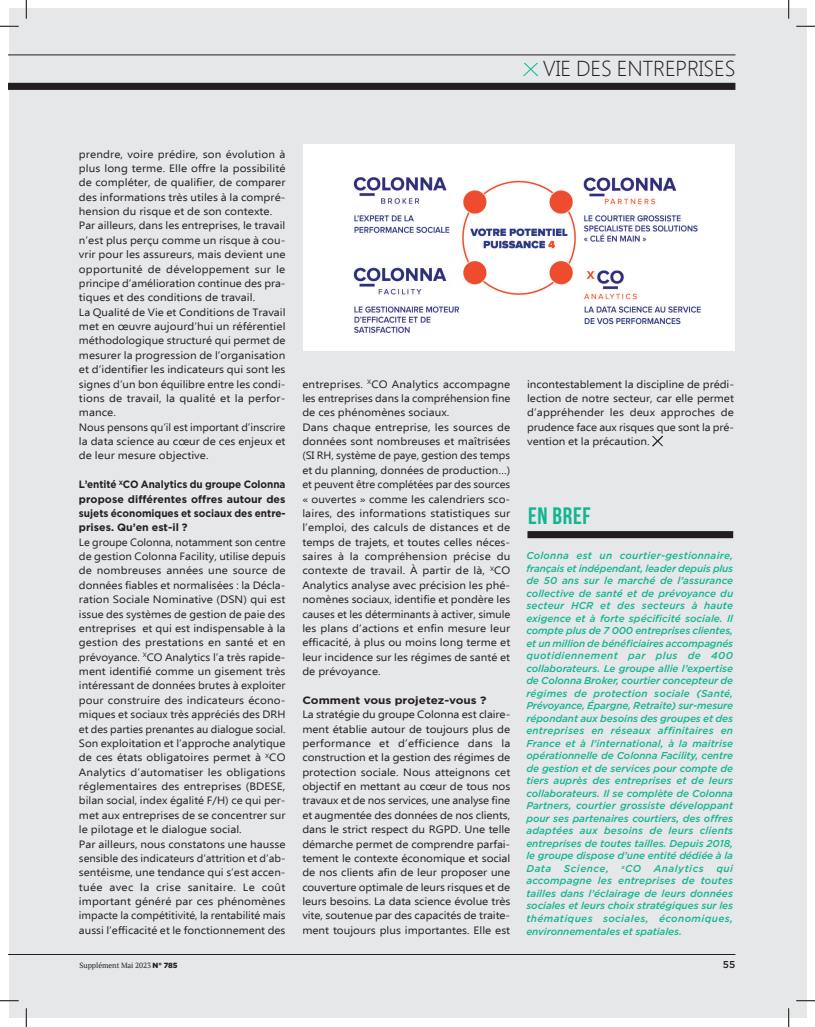
<style>
.page{position:relative;width:815px;height:1027px;background:#fff}
.page>*{position:absolute;margin:0;border:0;box-sizing:border-box;transform-origin:0 0}
.t1{font:700 23.75px "Bebas Neue";letter-spacing:.03em;color:#0fb68f}
.t2{font:300 21.62px "Segoe UI";letter-spacing:-.01em;color:#231f20}
.t3{font:10.62px/14.4px "Ebrima";letter-spacing:.005em;color:#231f20;scale:1.1 1}
.t4{font:10.62px/14.4px "Ebrima";letter-spacing:.005em;color:#231f20;scale:1.05 1}
.t5{font:10.62px/14.4px "Ebrima";letter-spacing:.005em;color:#231f20;text-align:justify;scale:1.09 1}
.t6{font:700 10.62px/14.4px "Gotham";letter-spacing:-.005em;color:#231f20;text-align:justify;scale:.94 1}
.t7{font:700 10.62px "Gotham";letter-spacing:-.005em;color:#231f20;scale:1.1 1}
.t8{font:italic 500 10px/12.5px "Gotham";letter-spacing:-.005em;color:#0fb68f;text-align:justify}
.t9{font:italic 500 10px "Gotham";letter-spacing:.055em;color:#0fb68f}
.t10{font:500 10px "Gotham";color:#231f20}
.t11{font:7.5px "PT Serif";letter-spacing:-.005em;color:#231f20}
.s1{font-family:"Gotham";font-weight:900}
</style>
<div class="page">
<div style="left:9px;top:9px;width:797px;height:1009px;background:#e6e7e9"></div>
<hr style="left:9px;top:954px;width:726px;height:1px;background:#231f20">
<svg style="left:652px;top:435px;width:11px;height:12px"></svg>
<div style="left:9px;top:83px;width:726px;height:7px;background:#231f20"></div>
<hr style="left:9px;top:55px;width:726px;height:1px;background:#231f20">
<svg style="left:523px;top:62px;width:15px;height:15px"></svg>
<img style="left:303px;top:145px;width:430px;height:206px">
<div style="left:527px;top:531px;width:206px;height:7px;background:#231f20"></div>
<svg style="left:0;top:25px;width:19px;height:2px"></svg>
<svg style="left:796px;top:25px;width:18px;height:2px"></svg>
<svg style="left:0;top:1000px;width:19px;height:1px"></svg>
<svg style="left:796px;top:1000px;width:18px;height:1px"></svg>
<svg style="left:25px;top:0;width:2px;height:19px"></svg>
<svg style="left:25px;top:1008px;width:2px;height:19px"></svg>
<svg style="left:787px;top:0;width:2px;height:19px"></svg>
<svg style="left:788px;top:1008px;width:1px;height:19px"></svg>
<h2 class="t2" style="left:542px;top:54px;width:194px">VIE DES ENTREPRISES</h2>
<p class="t3" style="left:79px;top:147px;width:189px">prendre, voire prédire, son évolution à plus long terme. Elle offre la possibilité de compléter, de qualifier, de comparer des informations très utiles à la compré&shy;hension du risque et de son contexte.<br>Par ailleurs, dans les entreprises, le travail n’est plus perçu comme un risque à cou&shy;vrir pour les assureurs, mais devient une opportunité de développement sur le principe d’amélioration continue des pra&shy;tiques et des conditions de travail.<br>La Qualité de Vie et Conditions de Travail met en œuvre aujourd’hui un référentiel méthodologique structuré qui permet de mesurer la progression de l’organisation et d’identifier les indicateurs qui sont les signes d’un bon équilibre entre les condi&shy;tions de travail, la qualité et la perfor&shy;mance.<br>Nous pensons qu’il est important d’inscrire la data science au cœur de ces enjeux et de leur mesure objective.</p>
<p class="t6" style="left:79px;top:477px;width:221px">L’entité <sup>X</sup>CO Analytics du groupe Colonna propose différentes offres autour des sujets économiques et sociaux des entre&shy;prises. Qu’en est-il ?</p>
<p class="t4" style="left:79px;top:535px;width:198px">Le groupe Colonna, notamment son centre de gestion Colonna Facility, utilise depuis de nombreuses années une source de données fiables et normalisées : la Décla&shy;ration Sociale Nominative (DSN) qui est issue des systèmes de gestion de paie des entreprises et qui est indispensable à la gestion des prestations en santé et en prévoyance. <sup>X</sup>CO Analytics l’a très rapide&shy;ment identifié comme un gisement très intéressant de données brutes à exploiter pour construire des indicateurs écono&shy;miques et sociaux très appréciés des DRH et des parties prenantes au dialogue social.<br>Son exploitation et l’approche analytique de ces états obligatoires permet à <sup>X</sup>CO Analytics d’automatiser les obligations réglementaires des entreprises (BDESE, bilan social, index égalité F/H) ce qui per&shy;met aux entreprises de se concentrer sur le pilotage et le dialogue social.<br>Par ailleurs, nous constatons une hausse sensible des indicateurs d’attrition et d’ab&shy;sentéisme, une tendance qui s’est accen&shy;tuée avec la crise sanitaire. Le coût important généré par ces phénomènes impacte la compétitivité, la rentabilité mais aussi l’efficacité et le fonctionnement des</p>
<p class="t11" style="left:79px;top:960px;width:100px">Supplément Mai 2023 <span class="s1">N° 785</span></p>
<p class="t3" style="left:302px;top:377px;width:190px">entreprises. <sup>X</sup>CO Analytics accompagne les entreprises dans la compréhension fine de ces phénomènes sociaux.<br>Dans chaque entreprise, les sources de données sont nombreuses et maîtrisées (SI RH, système de paye, gestion des temps et du planning, données de production…) et peuvent être complétées par des sources « ouvertes » comme les calendriers sco&shy;laires, des informations statistiques sur l’emploi, des calculs de distances et de temps de trajets, et toutes celles néces&shy;saires à la compréhension précise du contexte de travail. À partir de là, <sup>X</sup>CO Analytics analyse avec précision les phé&shy;nomènes sociaux, identifie et pondère les causes et les déterminants à activer, simule les plans d’actions et enfin mesure leur efficacité, à plus ou moins long terme et leur incidence sur les régimes de santé et de prévoyance.</p>
<p class="t7" style="left:302px;top:693px;width:169px">Comment vous projetez-vous ?</p>
<p class="t5" style="left:302px;top:708px;width:192px">La stratégie du groupe Colonna est claire&shy;ment établie autour de toujours plus de performance et d’efficience dans la construction et la gestion des régimes de protection sociale. Nous atteignons cet objectif en mettant au cœur de tous nos travaux et de nos services, une analyse fine et augmentée des données de nos clients, dans le strict respect du RGPD. Une telle démarche permet de comprendre parfai&shy;tement le contexte économique et social de nos clients afin de leur proposer une couverture optimale de leurs risques et de leurs besoins. La data science évolue très vite, soutenue par des capacités de traite&shy;ment toujours plus importantes. Elle est</p>
<p class="t3" style="left:527px;top:377px;width:189px;text-align:justify">incontestablement la discipline de prédi&shy;lection de notre secteur, car elle permet d’appréhender les deux approches de prudence face aux risques que sont la pré&shy;vention et la précaution.</p>
<h1 class="t1" style="left:528px;top:503px;width:64px">EN BREF</h1>
<p class="t8" style="left:526px;top:550px;width:208px">Colonna est un courtier-gestionnaire, français et indépendant, leader depuis plus de 50 ans sur le marché de l’assurance collective de santé et de prévoyance du secteur HCR et des secteurs à haute exigence et à forte spécificité sociale. Il compte plus de 7 000 entreprises clientes, et un million de bénéficiaires accompagnés quotidiennement par plus de 400 collaborateurs. Le groupe allie l’expertise de Colonna Broker, courtier concepteur de régimes de protection sociale (Santé, Prévoyance, Épargne, Retraite) sur-mesure répondant aux besoins des groupes et des entreprises en réseaux affinitaires en France et à l’international, à la maitrise opérationnelle de Colonna Facility, centre de gestion et de services pour compte de tiers auprès des entreprises et de leurs collaborateurs. Il se complète de Colonna Partners, courtier grossiste développant pour ses partenaires courtiers, des offres adaptées aux besoins de leurs clients entreprises de toutes tailles. Depuis 2018, le groupe dispose d’une entité dédiée à la Data</p>
<p class="t9" style="left:563px;top:862px;width:47px">Science,</p>
<p class="t8" style="left:621px;top:862px;width:21px"><sup>x</sup>CO</p>
<p class="t9" style="left:653px;top:862px;width:52px">Analytics</p>
<p class="t8" style="left:526px;top:862px;width:208px;text-indent:190px">qui accompagne les entreprises de toutes tailles dans l’éclairage de leurs données sociales et leurs choix stratégiques sur les thématiques sociales, économiques, environnementales et spatiales.</p>
<p class="t10" style="left:722px;top:958px;width:14px">55</p>
</div>
